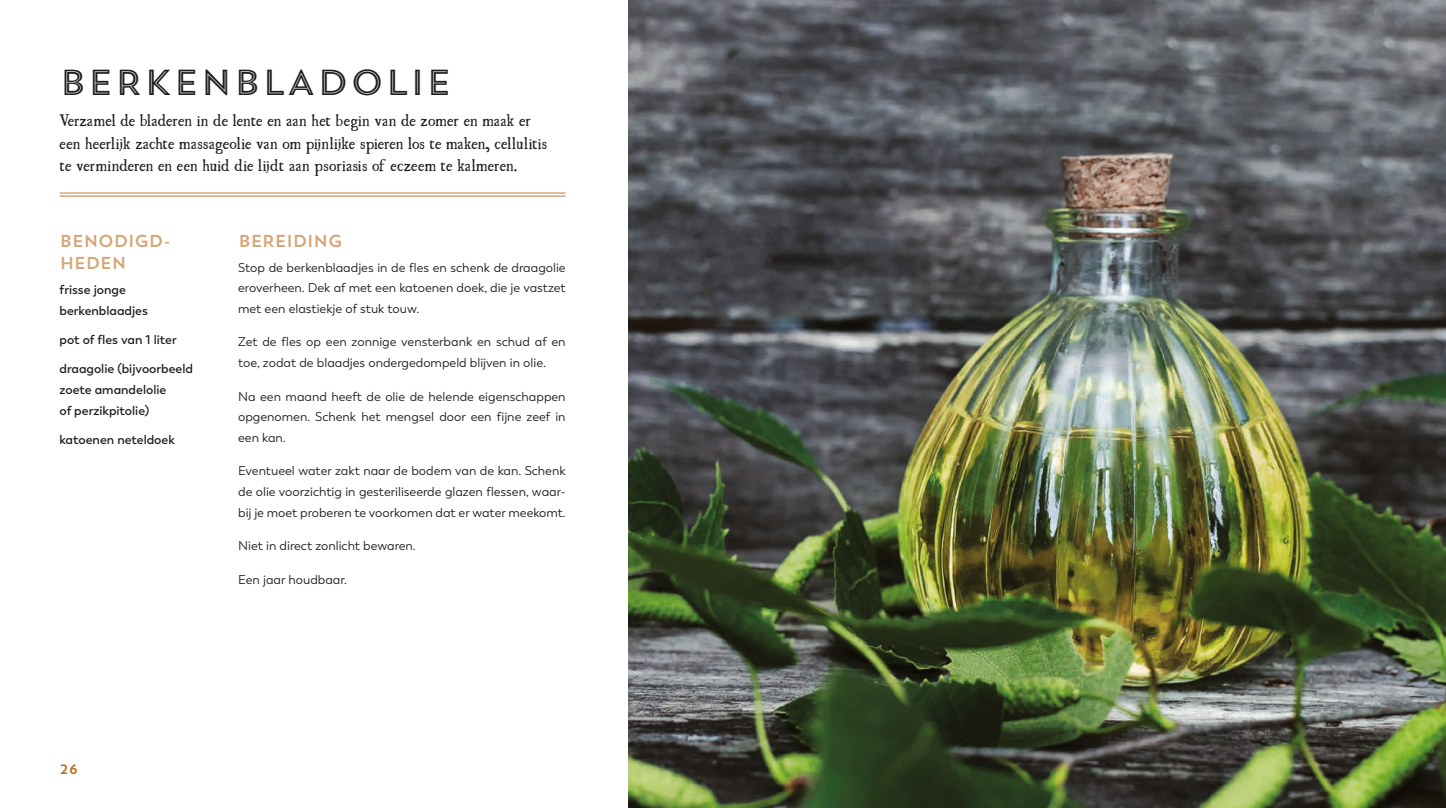
<style>
.page{position:relative;width:1446px;height:808px;background:#fff}
.page>*{position:absolute;margin:0;border:0;box-sizing:border-box;transform-origin:0 0}
.t1{font:36px "Trend Sans Five";letter-spacing:.03em;color:#1d1d1b}
.t2{font:17.25px/22.5px "Trend Sans One";letter-spacing:-.05em;color:#d7a574}
.t3{font:15px/22.5px "Ugly Qua";color:#1d1d1b}
.t4{font:13.5px "Trend Sans One";color:#bb6d21}
.t5{font:12.75px/20.7px "Trenda";color:#1d1d1b;text-align:justify}
.t6{font:600 12.75px/20.7px "Trenda";color:#1d1d1b}
</style>
<div class="page">
<img style="left:628px;top:0;width:818px;height:808px">
<hr style="left:60px;top:192px;width:506px;height:2px;background:#d7a574">
<hr style="left:60px;top:195px;width:506px;height:2px;background:#d7a574">
<h1 class="t1" style="left:60px;top:59px;width:394px">BERKENBLADOLIE</h1>
<p class="t3" style="left:60px;top:109px;width:489px">Verzamel de bladeren in de lente en aan het begin van de zomer en maak er een heerlijk zachte massageolie van om pijnlijke spieren los te maken, cellulitis te verminderen en een huid die lijdt aan psoriasis of eczeem te kalmeren.</p>
<h2 class="t2" style="left:60px;top:229px;width:114px">BENODIGD-<br>HEDEN</h2>
<p class="t6" style="left:60px;top:279px;width:90px">frisse jonge berkenblaadjes</p>
<p class="t6" style="left:60px;top:329px;width:119px">pot of fles van 1 liter</p>
<p class="t6" style="left:60px;top:359px;width:135px">draagolie (bijvoorbeeld zoete amandelolie<br>of perzikpitolie)</p>
<p class="t6" style="left:60px;top:429px;width:117px">katoenen neteldoek</p>
<h2 class="t2" style="left:238px;top:229px;width:106px">BEREIDING</h2>
<p class="t5" style="left:238px;top:257px;width:329px">Stop de berkenblaadjes in de fles en schenk de draagolie eroverheen. Dek af met een katoenen doek, die je vastzet met een elastiekje of stuk touw.</p>
<p class="t5" style="left:238px;top:332px;width:329px">Zet de fles op een zonnige vensterbank en schud af en toe, zodat de blaadjes ondergedompeld blijven in olie.</p>
<p class="t5" style="left:238px;top:386px;width:329px">Na een maand heeft de olie de helende eigenschappen opgenomen. Schenk het mengsel door een fijne zeef in een kan.</p>
<p class="t5" style="left:238px;top:461px;width:329px">Eventueel water zakt naar de bodem van de kan. Schenk de olie voorzichtig in gesteriliseerde glazen flessen, waar&shy;bij je moet proberen te voorkomen dat er water meekomt.</p>
<p class="t5" style="left:238px;top:536px;width:179px">Niet in direct zonlicht bewaren.</p>
<p class="t5" style="left:238px;top:569px;width:110px">Een jaar houdbaar.</p>
<p class="t4" style="left:60px;top:760px;width:20px">26</p>
</div>
